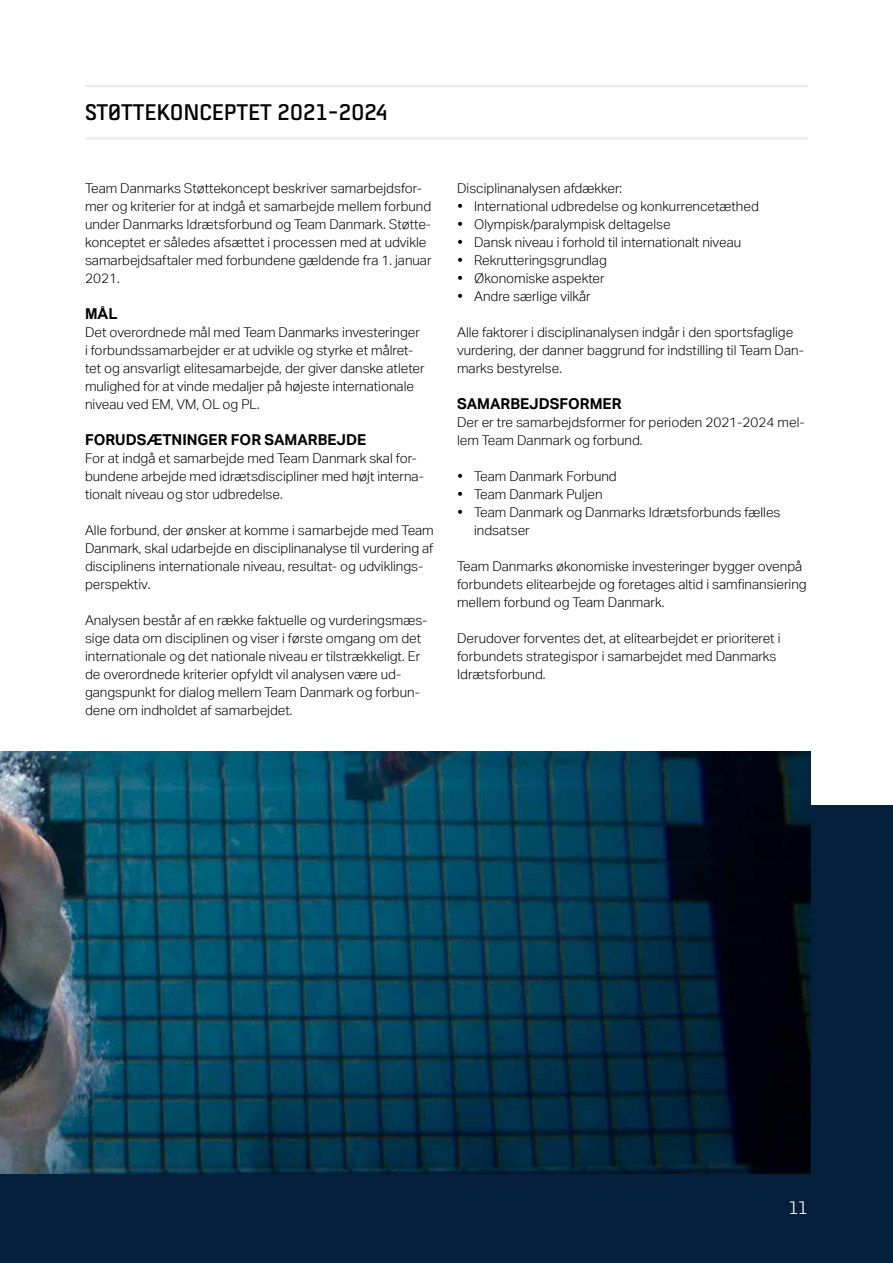
<style>
.page{position:relative;width:893px;height:1263px;background:#fff}
.page>*{position:absolute;margin:0;border:0;box-sizing:border-box;transform-origin:0 0}
.t1{font:700 22.5px "Team Danmark 4";color:#000}
.t2{font:18px "Team Danmark 4";color:#fff}
.t3{font:700 15px "Aktiv Grotesk";color:#000}
.t4{font:700 15px "Arial";color:#000}
.t5{font:300 13.5px/18px "Aktiv Grotesk";color:#000}
</style>
<div class="page">
<div style="left:0;top:805px;width:893px;height:458px;background:#05203c"></div>
<hr style="left:85px;top:85px;width:723px;height:2px;background:#ececec">
<hr style="left:85px;top:137px;width:723px;height:3px;background:#ececec">
<img style="left:0;top:751px;width:810px;height:422px">
<h1 class="t1" style="left:85px;top:100px;width:304px">STØTTEKONCEPTET 2021-2024</h1>
<p class="t5" style="left:85px;top:179px;width:348px">Team Danmarks Støttekoncept beskriver samarbejdsfor&shy;mer og kriterier for at indgå et samarbejde mellem forbund under Danmarks Idrætsforbund og Team Danmark. Støtte&shy;konceptet er således afsættet i processen med at udvikle samarbejdsaftaler med forbundene gældende fra 1. januar 2021.</p>
<p class="t4" style="left:85px;top:304px;width:34px">MÅL</p>
<p class="t5" style="left:85px;top:323px;width:341px">Det overordnede mål med Team Danmarks investeringer i forbundssamarbejder er at udvikle og styrke et målret&shy;tet og ansvarligt elitesamarbejde, der giver danske atleter mulighed for at vinde medaljer på højeste internationale niveau ved EM, VM, OL og PL.</p>
<p class="t3" style="left:85px;top:430px;width:283px">FORUDSÆTNINGER FOR SAMARBEJDE</p>
<p class="t5" style="left:85px;top:449px;width:340px">For at indgå et samarbejde med Team Danmark skal for&shy;bundene arbejde med idrætsdiscipliner med højt interna&shy;tionalt niveau og stor udbredelse.</p>
<p class="t5" style="left:85px;top:521px;width:350px">Alle forbund, der ønsker at komme i samarbejde med Team Danmark, skal udarbejde en disciplinanalyse til vurdering af disciplinens internationale niveau, resultat- og udviklings&shy;perspektiv.</p>
<p class="t5" style="left:85px;top:611px;width:344px">Analysen består af en række faktuelle og vurderingsmæs&shy;sige data om disciplinen og viser i første omgang om det internationale og det nationale niveau er tilstrækkeligt. Er de overordnede kriterier opfyldt vil analysen være ud&shy;gangspunkt for dialog mellem Team Danmark og forbun&shy;dene om indholdet af samarbejdet.</p>
<p class="t5" style="left:457px;top:179px;width:167px">Disciplinanalysen afdækker:</p>
<p class="t5" style="left:457px;top:197px;width:303px">• International udbredelse og konkurrencetæthed</p>
<p class="t5" style="left:457px;top:215px;width:215px">• Olympisk/paralympisk deltagelse</p>
<p class="t5" style="left:457px;top:233px;width:286px">• Dansk niveau i forhold til internationalt niveau</p>
<p class="t5" style="left:457px;top:251px;width:151px">• Rekrutteringsgrundlag</p>
<p class="t5" style="left:457px;top:269px;width:149px">• Økonomiske aspekter</p>
<p class="t5" style="left:457px;top:287px;width:135px">• Andre særlige vilkår</p>
<p class="t5" style="left:457px;top:323px;width:348px">Alle faktorer i disciplinanalysen indgår i den sportsfaglige vurdering, der danner baggrund for indstilling til Team Dan&shy;marks bestyrelse.</p>
<p class="t3" style="left:457px;top:394px;width:166px">SAMARBEJDSFORMER</p>
<p class="t5" style="left:457px;top:413px;width:349px">Der er tre samarbejdsformer for perioden 2021-2024 mel&shy;lem Team Danmark og forbund.</p>
<p class="t5" style="left:457px;top:467px;width:161px">• Team Danmark Forbund</p>
<p class="t5" style="left:457px;top:485px;width:147px">• Team Danmark Puljen</p>
<p class="t5" style="left:474px;top:503px;width:308px;text-indent:-17px">• Team Danmark og Danmarks Idrætsforbunds fælles indsatser</p>
<p class="t5" style="left:457px;top:557px;width:351px">Team Danmarks økonomiske investeringer bygger ovenpå forbundets elitearbejde og foretages altid i samfinansiering mellem forbund og Team Danmark.</p>
<p class="t5" style="left:457px;top:629px;width:325px">Derudover forventes det, at elitearbejdet er prioriteret i forbundets strategispor i samarbejdet med Danmarks<br>Idrætsforbund.</p>
<h2 class="t2" style="left:789px;top:1199px;width:21px">11</h2>
</div>
